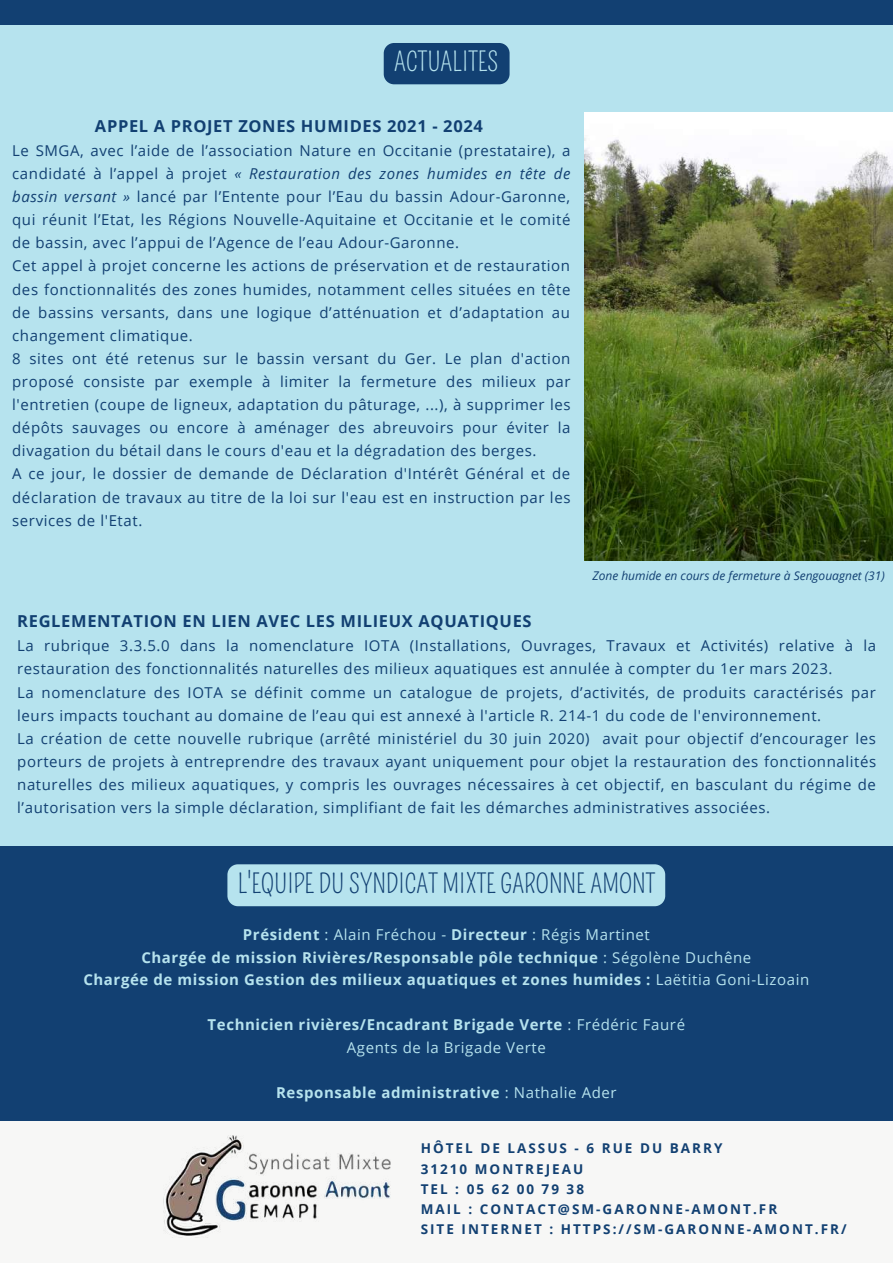
<style>
.page{position:relative;width:893px;height:1264px;background:#fff}
.page>*{position:absolute;margin:0;border:0;box-sizing:border-box;transform-origin:0 0}
.t1{font:25.95px "Pompiere";color:#124072}
.t2{font:25.95px "Pompiere";color:#b6e3ee}
.t3{font:700 16.5px "Open Sans";letter-spacing:.04em;color:#124072}
.t4{font:15px/23.1px "Open Sans";letter-spacing:.04em;color:#124072}
.t5{font:700 15px/22.5px "Open Sans";letter-spacing:.04em;color:#b6e3ee;text-align:center}
.t6{font:700 13.5px/20.2px "Open Sans";letter-spacing:.15em;color:#124072}
.t7{font:italic 12px "Open Sans";color:#124072}
.s1{font-style:italic}
.s2{font-weight:400}
</style>
<div class="page">
<div style="left:0;top:0;width:892px;height:1262px;background:#124072"></div>
<div style="left:0;top:0;width:892px;height:846px;background:#b6e3ee"></div>
<div style="left:0;top:0;width:892px;height:25px;background:#124072"></div>
<div style="left:0;top:1121px;width:892px;height:141px;background:#f7f7f6"></div>
<img style="left:163px;top:1135px;width:227px;height:101px">
<img style="left:584px;top:112px;width:308px;height:448px">
<div style="left:383px;top:43px;width:126px;height:41px;background:#124072"></div>
<div style="left:227px;top:864px;width:438px;height:42px;background:#b6e3ee"></div>
<h1 class="t2" style="left:394px;top:47px;width:106px">ACTUALITES</h1>
<p class="t3" style="left:95px;top:114px;width:389px">APPEL A PROJET ZONES HUMIDES 2021 - 2024</p>
<p class="t4" style="left:12px;top:138px;width:560px">Le SMGA, avec l’aide de l’association Nature en Occitanie (prestataire), a candidaté à l’appel à projet <span class="s1">« Restauration des zones humides en tête de bassin versant »</span> lancé par l’Entente pour l’Eau du bassin Adour-Garonne, qui réunit l’Etat, les Régions Nouvelle-Aquitaine et Occitanie et le comité de bassin, avec l’appui de l’Agence de l’eau Adour-Garonne.<br>Cet appel à projet concerne les actions de préservation et de restauration des fonctionnalités des zones humides, notamment celles situées en tête de bassins versants, dans une logique d’atténuation et d’adaptation au changement climatique.<br>8 sites ont été retenus sur le bassin versant du Ger. Le plan d'action proposé consiste par exemple à limiter la fermeture des milieux par l'entretien (coupe de ligneux, adaptation du pâturage, ...), à supprimer les dépôts sauvages ou encore à aménager des abreuvoirs pour éviter la divagation du bétail dans le cours d'eau et la dégradation des berges.<br>A ce jour, le dossier de demande de Déclaration d'Intérêt Général et de déclaration de travaux au titre de la loi sur l'eau est en instruction par les services de l'Etat.</p>
<p class="t7" style="left:592px;top:566px;width:294px">Zone humide en cours de fermeture à Sengouagnet (31)</p>
<p class="t3" style="left:17px;top:609px;width:516px">REGLEMENTATION EN LIEN AVEC LES MILIEUX AQUATIQUES</p>
<p class="t4" style="left:17px;top:634px;width:860px">La rubrique 3.3.5.0 dans la nomenclature IOTA (Installations, Ouvrages, Travaux et Activités) relative à la restauration des fonctionnalités naturelles des milieux aquatiques est annulée à compter du 1er mars 2023.<br>La nomenclature des IOTA se définit comme un catalogue de projets, d’activités, de produits caractérisés par leurs impacts touchant au domaine de l’eau qui est annexé à l'article R. 214-1 du code de l'environnement.<br>La création de cette nouvelle rubrique (arrêté ministériel du 30 juin 2020) avait pour objectif d’encourager les porteurs de projets à entreprendre des travaux ayant uniquement pour objet la restauration des fonctionnalités naturelles des milieux aquatiques, y compris les ouvrages nécessaires à cet objectif, en basculant du régime de l’autorisation vers la simple déclaration, simplifiant de fait les démarches administratives associées.</p>
<h1 class="t1" style="left:238px;top:868px;width:419px">L'EQUIPE DU SYNDICAT MIXTE GARONNE AMONT</h1>
<p class="t5" style="left:83px;top:923px;width:727px">Président <span class="s2">: Alain Fréchou -</span> Directeur <span class="s2">: Régis Martinet<br></span>Chargée de mission Rivières/Responsable pôle technique <span class="s2">: Ségolène Duchêne<br></span>Chargée de mission Gestion des milieux aquatiques et zones humides : <span class="s2">Laëtitia Goni-Lizoain</span></p>
<p class="t5" style="left:208px;top:1012px;width:479px">Technicien rivières/Encadrant Brigade Verte <span class="s2">: Frédéric Fauré<br>Agents de la Brigade Verte</span></p>
<p class="t5" style="left:276px;top:1080px;width:342px">Responsable administrative <span class="s2">: Nathalie Ader</span></p>
<p class="t6" style="left:420px;top:1137px;width:427px">HÔTEL DE LASSUS - 6 RUE DU BARRY<br>31210 MONTREJEAU<br>TEL : 05 62 00 79 38<br>MAIL : CONTACT@SM-GARONNE-AMONT.FR<br>SITE INTERNET : HTTPS://SM-GARONNE-AMONT.FR/</p>
</div>
